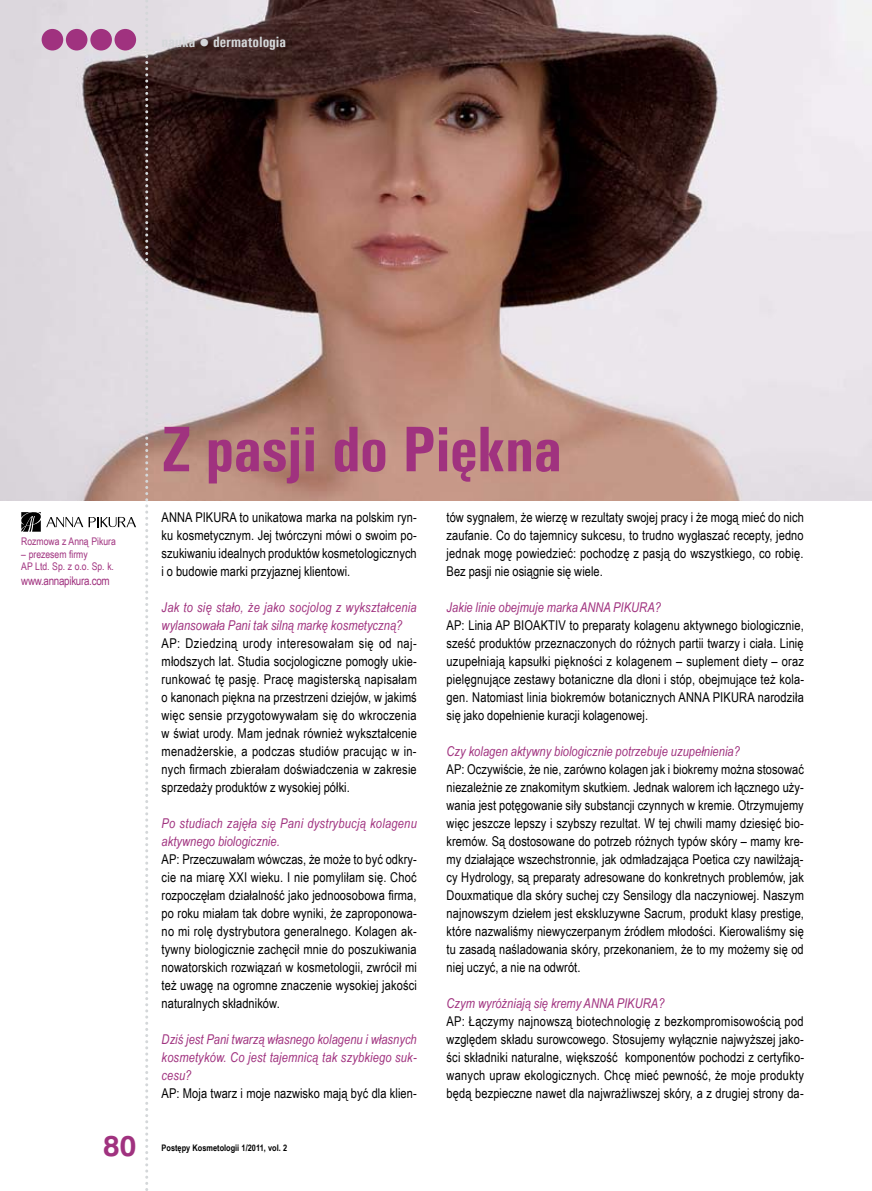
<style>
.page{position:relative;width:872px;height:1191px;background:#fff}
.page>*{position:absolute;margin:0;border:0;box-sizing:border-box;transform-origin:0 0}
.t1{font:700 condensed 64.5px "Univers";letter-spacing:-.01em;color:#a0327f}
.t2{font:700 27px "Swis 721 PL";color:#a0327f}
.t3{font:700 condensed 15px "Univers";color:#d4d7d9}
.t4{font:13.5px/18px "Arial Narrow";letter-spacing:.005em;color:#000;text-align:justify}
.t5{font:italic 13.5px/18px "Arial Narrow";letter-spacing:.005em;color:#a0327f}
.t6{font:12px "Arial Narrow";letter-spacing:-.025em;color:#a0327f}
.t7{font:10.5px/12.6px "Arial Narrow";color:#a0327f}
.t8{font:700 9px "Arial Narrow";color:#000}
.s1{font-size:21px}
</style>
<div class="page">
<img style="left:0;top:0;width:872px;height:500px">
<svg style="left:145px;top:0;width:3px;height:1191px"></svg>
<svg style="left:21px;top:512px;width:62px;height:19px"></svg>
<svg style="left:89px;top:517px;width:47px;height:10px"></svg>
<div style="left:42px;top:29px;width:21px;height:21px;background:#a0327f;border-radius:50%"></div>
<div style="left:66px;top:29px;width:21px;height:21px;background:#a0327f;border-radius:50%"></div>
<div style="left:90px;top:29px;width:22px;height:21px;background:#a0327f;border-radius:50%"></div>
<div style="left:114px;top:29px;width:22px;height:21px;background:#a0327f;border-radius:50%"></div>
<p class="t3" style="left:162px;top:32px;width:126px">nauka <span class="s1">•</span> dermatologia</p>
<p class="t7" style="left:21px;top:534px;width:96px">Rozmowa z Anną Pikura</p>
<p class="t7" style="left:21px;top:547px;width:94px">– prezesem firmy<br>AP Ltd. Sp. z o.o. Sp. k.</p>
<p class="t6" style="left:21px;top:572px;width:90px">www.annapikura.com</p>
<h2 class="t2" style="left:103px;top:1128px;width:34px">80</h2>
<h1 class="t1" style="left:162px;top:410px;width:402px">Z pasji do Piękna</h1>
<p class="t4" style="left:162px;top:508px;width:257px">Anna Pikura to unikatowa marka na polskim ryn&shy;ku kosmetycznym. Jej twórczyni mówi o swoim po&shy;szukiwaniu idealnych produktów kosmetologicznych i o budowie marki przyjaznej klientowi.</p>
<p class="t5" style="left:162px;top:598px;width:257px">Jak to się stało, że jako socjolog z wykształcenia wylansowała Pani tak silną markę kosmetyczną?</p>
<p class="t4" style="left:162px;top:634px;width:257px">AP: Dziedziną urody interesowałam się od naj&shy;młodszych lat. Studia socjologiczne pomogły ukie&shy;runkować tę pasję. Pracę magisterską napisałam o kanonach piękna na przestrzeni dziejów, w jakimś więc sensie przygotowywałam się do wkroczenia w świat urody. Mam jednak również wykształcenie menadżerskie, a podczas studiów pracując w in&shy;nych firmach zbierałam doświadczenia w zakresie sprzedaży produktów z wysokiej półki.</p>
<p class="t5" style="left:162px;top:814px;width:257px">Po studiach zajęła się Pani dystrybucją kolagenu aktywnego biologicznie.</p>
<p class="t4" style="left:162px;top:850px;width:257px">AP: Przeczuwałam wówczas, że może to być odkry&shy;cie na miarę XXI wieku. I nie pomyliłam się. Choć rozpoczęłam działalność jako jednoosobowa firma, po roku miałam tak dobre wyniki, że zaproponowa&shy;no mi rolę dystrybutora generalnego. Kolagen ak&shy;tywny biologicznie zachęcił mnie do poszukiwania nowatorskich rozwiązań w kosmetologii, zwrócił mi też uwagę na ogromne znaczenie wysokiej jakości naturalnych składników.</p>
<p class="t5" style="left:162px;top:1030px;width:257px;text-align:justify">Dziś jest Pani twarzą własnego kolagenu i własnych kosmetyków. Co jest tajemnicą tak szybkiego suk&shy;cesu?</p>
<p class="t4" style="left:162px;top:1084px;width:257px">AP: Moja twarz i moje nazwisko mają być dla klien-</p>
<p class="t4" style="left:446px;top:508px;width:359px">tów sygnałem, że wierzę w rezultaty swojej pracy i że mogą mieć do nich zaufanie. Co do tajemnicy sukcesu, to trudno wygłaszać recepty, jedno jednak mogę powiedzieć: pochodzę z pasją do wszystkiego, co robię.<br>Bez pasji nie osiągnie się wiele.</p>
<p class="t5" style="left:446px;top:598px;width:216px">Jakie linie obejmuje marka Anna Pikura?</p>
<p class="t4" style="left:446px;top:616px;width:359px">AP: Linia AP BIOAKTIV to preparaty kolagenu aktywnego biologicznie, sześć produktów przeznaczonych do różnych partii twarzy i ciała. Linię uzupełniają kapsułki piękności z kolagenem – suplement diety – oraz pielęgnujące zestawy botaniczne dla dłoni i stóp, obejmujące też kola&shy;gen. Natomiast linia biokremów botanicznych Anna Pikura narodziła się jako dopełnienie kuracji kolagenowej.</p>
<p class="t5" style="left:446px;top:742px;width:295px">Czy kolagen aktywny biologicznie potrzebuje uzupełnienia?</p>
<p class="t4" style="left:446px;top:760px;width:359px">AP: Oczywiście, że nie, zarówno kolagen jak i biokremy można stosować niezależnie ze znakomitym skutkiem. Jednak walorem ich łącznego uży&shy;wania jest potęgowanie siły substancji czynnych w kremie. Otrzymujemy więc jeszcze lepszy i szybszy rezultat. W tej chwili mamy dziesięć bio&shy;kremów. Są dostosowane do potrzeb różnych typów skóry – mamy kre&shy;my działające wszechstronnie, jak odmładzająca Poetica czy nawilżają&shy;cy Hydrology, są preparaty adresowane do konkretnych problemów, jak Douxmatique dla skóry suchej czy Sensilogy dla naczyniowej. Naszym najnowszym dziełem jest ekskluzywne Sacrum, produkt klasy prestige, które nazwaliśmy niewyczerpanym źródłem młodości. Kierowaliśmy się tu zasadą naśladowania skóry, przekonaniem, że to my możemy się od niej uczyć, a nie na odwrót.</p>
<p class="t5" style="left:446px;top:994px;width:219px">Czym wyróżniają się kremy Anna Pikura?</p>
<p class="t4" style="left:446px;top:1012px;width:359px">AP: Łączymy najnowszą biotechnologię z bezkompromisowością pod względem składu surowcowego. Stosujemy wyłącznie najwyższej jako&shy;ści składniki naturalne, większość komponentów pochodzi z certyfiko&shy;wanych upraw ekologicznych. Chcę mieć pewność, że moje produkty będą bezpieczne nawet dla najwrażliwszej skóry, a z drugiej strony da-</p>
<p class="t8" style="left:162px;top:1141px;width:127px">Postępy Kosmetologii 1/2011, vol. 2</p>
</div>
